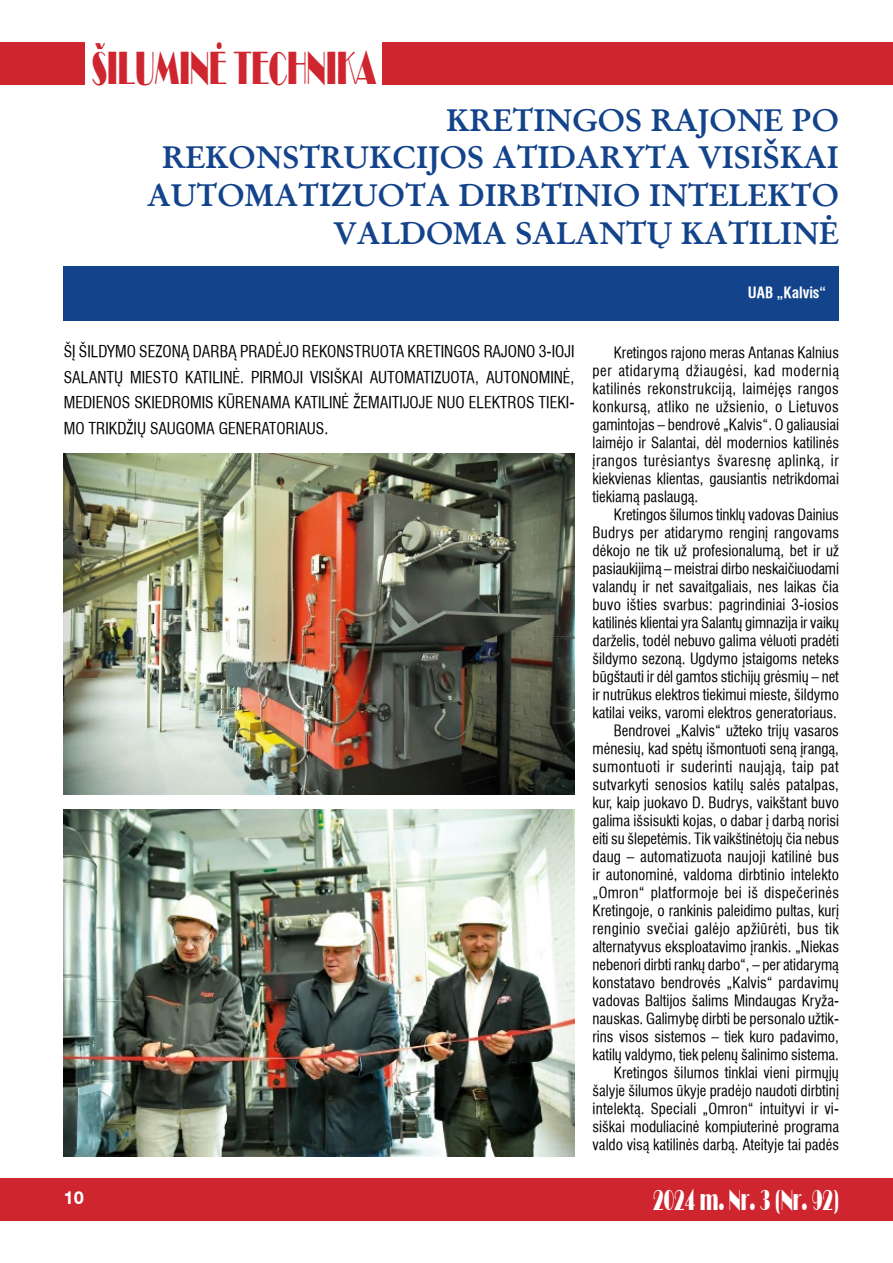
<style>
.page{position:relative;width:893px;height:1263px;background:#fff}
.page>*{position:absolute;margin:0;border:0;box-sizing:border-box;transform-origin:0 0}
.t1{font:48px "Broadway Normal";color:#ce252e;scale:.54 1}
.t2{font:600 31.5px/37.8px "Garamond";color:#12438b;text-align:right}
.t3{font:30px "Broadway Normal";color:#fff;scale:.54 1}
.t4{font:700 18px "Helvetica LT";color:#fff}
.t5{font:condensed 15.75px/25.5px "Helvetica LT";color:#000;text-align:justify}
.t6{font:condensed 15px/18px "Helvetica LT";color:#000;text-align:justify}
.t7{font:700 condensed 15px "Helvetica LT";color:#fff}
</style>
<div class="page">
<div style="left:383px;top:43px;width:510px;height:42px;background:#ce252e"></div>
<div style="left:0;top:1178px;width:893px;height:42px;background:#ce252e"></div>
<div style="left:0;top:43px;width:85px;height:42px;background:#ce252e"></div>
<div style="left:64px;top:266px;width:775px;height:54px;background:#12438b"></div>
<img style="left:64px;top:454px;width:511px;height:340px">
<img style="left:64px;top:809px;width:511px;height:348px">
<h1 class="t1" style="left:92px;top:40px;width:528px">ÐILUMINË TECHNIKA</h1>
<h2 class="t2" style="left:147px;top:101px;width:693px">KRETINGOS RAJONE PO<br>REKONSTRUKCIJOS ATIDARYTA VISIŠKAI<br>AUTOMATIZUOTA DIRBTINIO INTELEKTO<br>VALDOMA SALANTŲ KATILINĖ</h2>
<p class="t7" style="left:748px;top:283px;width:80px">UAB „Kalvis“</p>
<p class="t5" style="left:64px;top:339px;width:512px">ŠĮ ŠILDYMO SEZONĄ DARBĄ PRADĖJO REKONSTRUOTA KRETINGOS RAJONO 3-IOJI SALANTŲ MIESTO KATILINĖ. PIRMOJI VISIŠKAI AUTOMATIZUOTA, AUTONOMINĖ, MEDIENOS SKIEDROMIS KŪRENAMA KATILINĖ ŽEMAITIJOJE NUO ELEKTROS TIEKI-MO TRIKDŽIŲ SAUGOMA GENERATORIAUS.</p>
<p class="t4" style="left:64px;top:1187px;width:22px">10</p>
<p class="t6" style="left:593px;top:344px;width:248px;text-indent:21px">Kretingos rajono meras Antanas Kalnius per atidarymą džiaugėsi, kad modernią katilinės rekonstrukciją, laimėjęs rangos konkursą, atliko ne užsienio, o Lietuvos gamintojas – bendrovė „Kalvis“. O galiausiai laimėjo ir Salantai, dėl modernios katilinės įrangos turėsiantys švaresnę aplinką, ir kiekvienas klientas, gausiantis netrikdomai tiekiamą paslaugą.</p>
<p class="t6" style="left:593px;top:506px;width:248px;text-align:right">Kretingos šilumos tinklų vadovas Dainius Budrys per atidarymo renginį rangovams dėkojo ne tik už profesionalumą, bet ir už pasiaukijimą – meistrai dirbo neskaičiuodami valandų ir net savaitgaliais, nes laikas čia buvo išties svarbus: pagrindiniai 3-iosios katilinės klientai yra Salantų gimnazija ir vaikų darželis, todėl nebuvo galima vėluoti pradėti šildymo sezoną. Ugdymo įstaigoms neteks būgštauti ir dėl gamtos stichijų grėsmių – net ir nutrūkus elektros tiekimui mieste, šildymo katilai veiks, varomi elektros generatoriaus.<br>Bendrovei „Kalvis“ užteko trijų vasaros mėnesių, kad spėtų išmontuoti seną įrangą, sumontuoti ir suderinti naująją, taip pat sutvarkyti senosios katilų salės patalpas, kur, kaip juokavo D. Budrys, vaikštant buvo galima išsisukti kojas, o dabar į darbą norisi eiti su šlepetėmis. Tik vaikštinėtojų čia nebus daug – automatizuota naujoji katilinė bus ir autonominė, valdoma dirbtinio intelekto „Omron“ platformoje bei iš dispečerinės Kretingoje, o rankinis paleidimo pultas, kurį renginio svečiai galėjo apžiūrėti, bus tik alternatyvus eksploatavimo įrankis. „Niekas nebenori dirbti rankų darbo“, – per atidarymą konstatavo bendrovės „Kalvis“ pardavimų vadovas Baltijos šalims Mindaugas Kryža&shy;nauskas. Galimybę dirbti be personalo užtik&shy;rins visos sistemos – tiek kuro padavimo, katilų valdymo, tiek pelenų šalinimo sistema.<br>Kretingos šilumos tinklai vieni pirmųjų šalyje šilumos ūkyje pradėjo naudoti dirbtinį intelektą. Speciali „Omron“ intuityvi ir vi&shy;siškai moduliacinė kompiuterinė programa valdo visą katilinės darbą. Ateityje tai padės</p>
<h3 class="t3" style="left:653px;top:1182px;width:345px">2024 m. Nr. 3 (Nr. 92)</h3>
</div>
